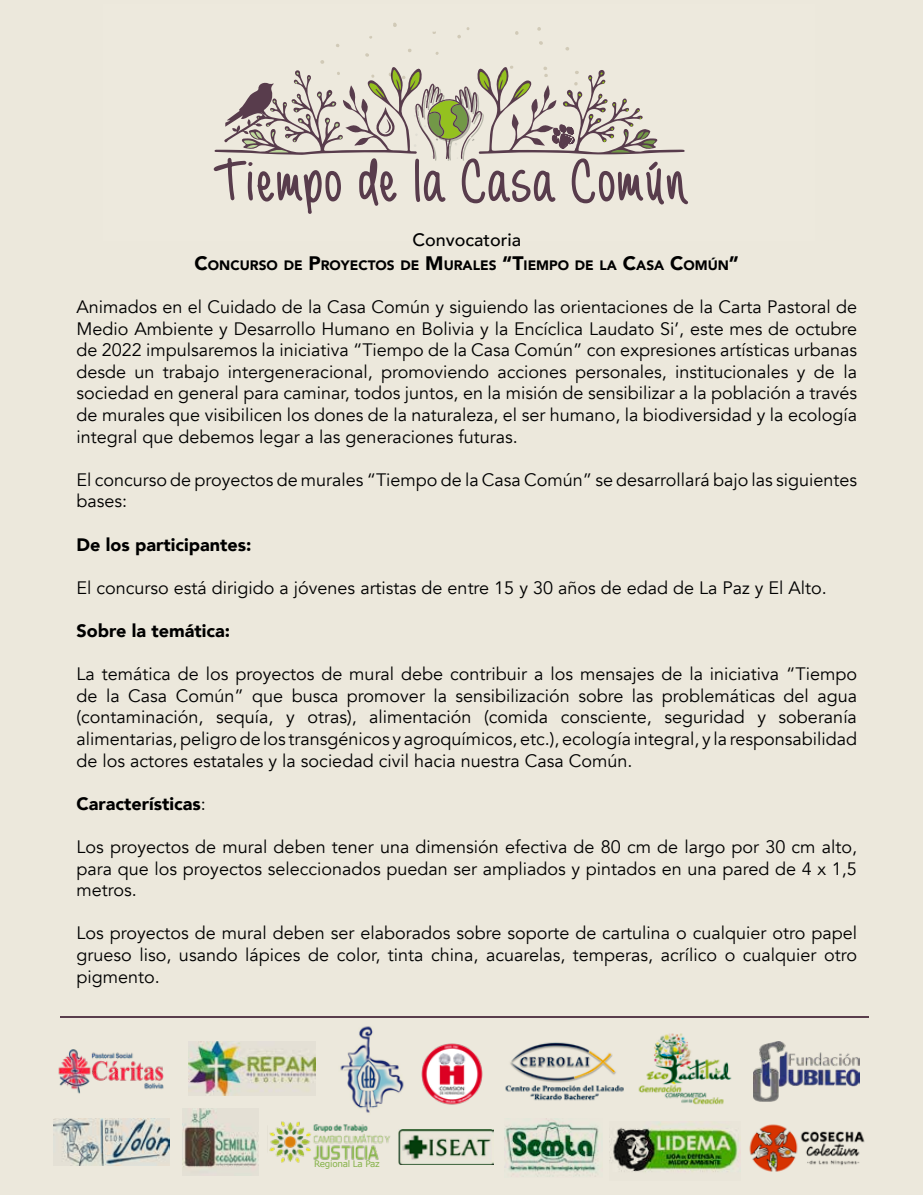
<style>
.page{position:relative;width:923px;height:1195px;background:#ece8dc}
.page>*{position:absolute;margin:0;border:0;box-sizing:border-box;transform-origin:0 0}
.t1{font:18px/21.6px "Avenir";color:#000;text-align:justify}
.t2{font:900 18px "Avenir";color:#000}
.t3{font:500 18px "Avenir";color:#000}
.t4{font:900 13.65px "Avenir";color:#000}
.t5{font:9px "Verdana";letter-spacing:-.03em;color:#84b146}
.s1{font-size:19.5px}
.s2{font-weight:400}
</style>
<div class="page">
<svg style="left:213px;top:23px;width:476px;height:191px"></svg>
<hr style="left:60px;top:1016px;width:808px;height:2px;background:#593d4c">
<img style="left:340px;top:1026px;width:64px;height:87px">
<img style="left:505px;top:1042px;width:119px;height:59px">
<img style="left:638px;top:1033px;width:94px;height:72px">
<img style="left:609px;top:1121px;width:132px;height:51px">
<img style="left:182px;top:1108px;width:76px;height:67px">
<img style="left:504px;top:1118px;width:95px;height:59px">
<img style="left:58px;top:1049px;width:106px;height:45px">
<img style="left:421px;top:1043px;width:62px;height:62px">
<img style="left:188px;top:1041px;width:127px;height:55px">
<img style="left:753px;top:1041px;width:106px;height:61px">
<img style="left:269px;top:1122px;width:121px;height:41px">
<img style="left:53px;top:1118px;width:116px;height:47px">
<img style="left:749px;top:1124px;width:116px;height:48px">
<img style="left:399px;top:1129px;width:95px;height:35px">
<p class="t3" style="left:412px;top:224px;width:110px">Convocatoria</p>
<p class="t4" style="left:194px;top:253px;width:546px"><span class="s1">C</span>ONCURSO DE <span class="s1">P</span>ROYECTOS DE <span class="s1">M</span>URALES <span class="s1">“T</span>IEMPO DE LA <span class="s1">C</span>ASA <span class="s1">C</span>OMÚN<span class="s1">”</span></p>
<p class="t1" style="left:77px;top:296px;width:782px">Animados en el Cuidado de la Casa Común y siguiendo las orientaciones de la Carta Pastoral de Medio Ambiente y Desarrollo Humano en Bolivia y la Encíclica Laudato Si’, este mes de octubre de 2022 impulsaremos la iniciativa “Tiempo de la Casa Común” con expresiones artísticas urbanas desde un trabajo intergeneracional, promoviendo acciones personales, institucionales y de la sociedad en general para caminar, todos juntos, en la misión de sensibilizar a la población a través de murales que visibilicen los dones de la naturaleza, el ser humano, la biodiversidad y la ecología integral que debemos legar a las generaciones futuras.</p>
<p class="t1" style="left:77px;top:469px;width:782px">El concurso de proyectos de murales “Tiempo de la Casa Común” se desarrollará bajo las siguientes bases:</p>
<p class="t2" style="left:77px;top:529px;width:176px">De los participantes:</p>
<p class="t1" style="left:77px;top:577px;width:752px">El concurso está dirigido a jóvenes artistas de entre 15 y 30 años de edad de La Paz y El Alto.</p>
<p class="t2" style="left:77px;top:615px;width:155px">Sobre la temática:</p>
<p class="t1" style="left:77px;top:663px;width:782px">La temática de los proyectos de mural debe contribuir a los mensajes de la iniciativa “Tiempo de la Casa Común” que busca promover la sensibilización sobre las problemáticas del agua (contaminación, sequía, y otras), alimentación (comida consciente, seguridad y soberanía alimentarias, peligro de los transgénicos y agroquímicos, etc.), ecología integral, y la responsabilidad de los actores estatales y la sociedad civil hacia nuestra Casa Común.</p>
<p class="t2" style="left:77px;top:788px;width:131px">Características<span class="s2">:</span></p>
<p class="t1" style="left:77px;top:836px;width:782px">Los proyectos de mural deben tener una dimensión efectiva de 80 cm de largo por 30 cm alto, para que los proyectos seleccionados puedan ser ampliados y pintados en una pared de 4 x 1,5 metros.</p>
<p class="t1" style="left:77px;top:923px;width:782px">Los proyectos de mural deben ser elaborados sobre soporte de cartulina o cualquier otro papel grueso liso, usando lápices de color, tinta china, acuarelas, temperas, acrílico o cualquier otro pigmento.</p>
<p class="t5" style="left:314px;top:1158px;width:67px">Regional La Paz</p>
</div>
